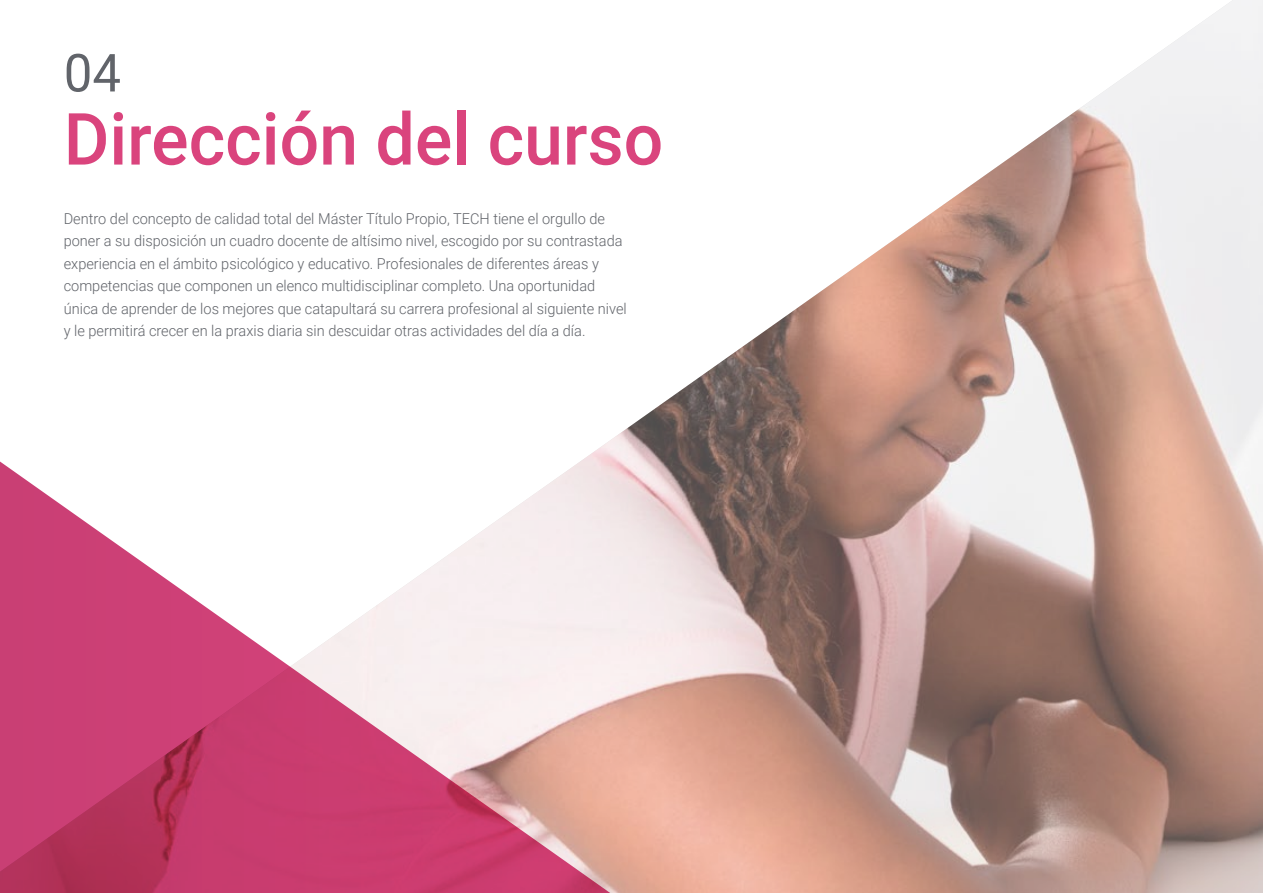
<style>
.page{position:relative;width:1263px;height:893px;background:#fff}
.page>*{position:absolute;margin:0;border:0;box-sizing:border-box;transform-origin:0 0}
.t1{font:500 72px "Roboto";color:#da447d}
.t2{font:52.5px "Roboto";color:#61646a}
.t3{font:300 15px/22.5px "Roboto";color:#61646a}
</style>
<div class="page">
<img style="left:602px;top:0;width:661px;height:893px">
<svg style="left:0;top:446px;width:640px;height:447px"></svg>
<h2 class="t2" style="left:64px;top:36px;width:59px">04</h2>
<h1 class="t1" style="left:64px;top:89px;width:601px">Dirección del curso</h1>
<p class="t3" style="left:64px;top:207px;width:565px">Dentro del concepto de calidad total del Máster Título Propio, TECH tiene el orgullo de poner a su disposición un cuadro docente de altísimo nivel, escogido por su contrastada experiencia en el ámbito psicológico y educativo. Profesionales de diferentes áreas y competencias que componen un elenco multidisciplinar completo. Una oportunidad única de aprender de los mejores que catapultará su carrera profesional al siguiente nivel y le permitirá crecer en la praxis diaria sin descuidar otras actividades del día a día.</p>
</div>
